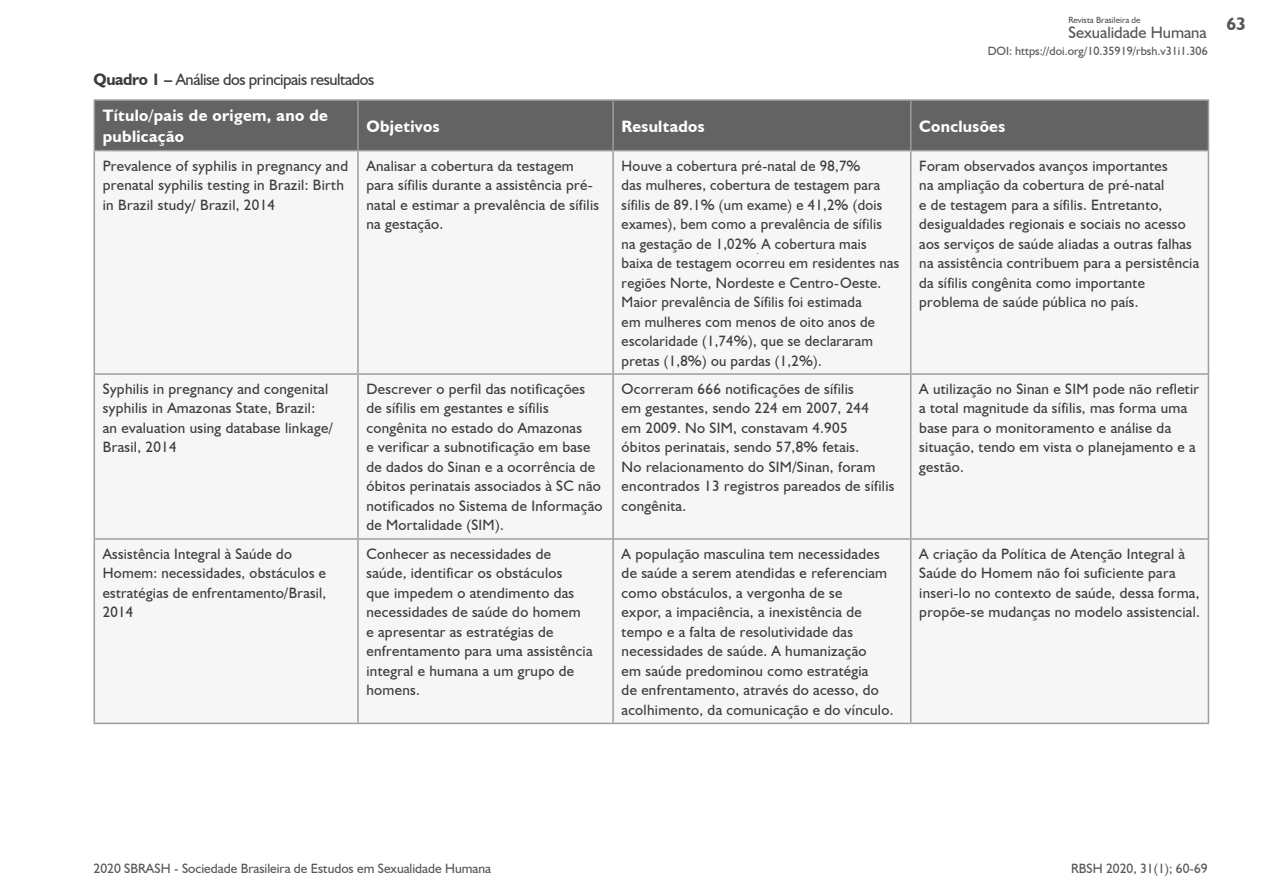
<style>
.page{position:relative;width:1263px;height:893px;background:#fff}
.page>*{position:absolute;margin:0;border:0;box-sizing:border-box;transform-origin:0 0}
.t1{font:700 18px "Humanist 521 BT";color:#575756}
.t2{font:16.5px/36.3px "Humanist 521 BT";letter-spacing:-.025em;color:#3c3c3b}
.t3{font:700 16.5px "Humanist 521 BT";letter-spacing:.02em;color:#fff}
.t4{font:16.5px "Humanist 521 BT";color:#575756}
.t5{font:15px/19.5px "Humanist 521 BT";letter-spacing:.02em;color:#3c3c3b}
.t6{font:13.5px "Humanist 521 BT";color:#575756}
.t7{font:12px "Humanist 521 BT";color:#575756}
.t8{font:9px "Humanist 521 BT";color:#575756}
.s1{font-weight:700}
.s2{font-weight:700;color:#fff}
</style>
<div class="page">
<div style="left:95px;top:101px;width:1113px;height:49px;background:#646363"></div>
<div style="left:95px;top:151px;width:1113px;height:572px;background:#f6f6f6"></div>
<hr style="left:94px;top:99px;width:264px;height:2px;background:#9d9d9c">
<hr style="left:94px;top:101px;width:1px;height:49px;background:#9d9d9c">
<hr style="left:358px;top:99px;width:255px;height:2px;background:#9d9d9c">
<hr style="left:357px;top:101px;width:2px;height:49px;background:#9d9d9c">
<hr style="left:613px;top:99px;width:298px;height:2px;background:#9d9d9c">
<hr style="left:612px;top:101px;width:2px;height:49px;background:#9d9d9c">
<hr style="left:911px;top:99px;width:298px;height:2px;background:#9d9d9c">
<hr style="left:910px;top:101px;width:1px;height:49px;background:#9d9d9c">
<hr style="left:1208px;top:101px;width:1px;height:49px;background:#9d9d9c">
<hr style="left:94px;top:150px;width:264px;height:1px;background:#9d9d9c">
<hr style="left:94px;top:151px;width:1px;height:222px;background:#9d9d9c">
<hr style="left:358px;top:150px;width:255px;height:1px;background:#9d9d9c">
<hr style="left:357px;top:151px;width:2px;height:222px;background:#9d9d9c">
<hr style="left:613px;top:150px;width:298px;height:1px;background:#9d9d9c">
<hr style="left:612px;top:151px;width:2px;height:222px;background:#9d9d9c">
<hr style="left:911px;top:150px;width:298px;height:1px;background:#9d9d9c">
<hr style="left:910px;top:151px;width:1px;height:222px;background:#9d9d9c">
<hr style="left:1208px;top:151px;width:1px;height:222px;background:#9d9d9c">
<hr style="left:94px;top:373px;width:264px;height:2px;background:#9d9d9c">
<hr style="left:94px;top:375px;width:1px;height:163px;background:#9d9d9c">
<hr style="left:358px;top:373px;width:255px;height:2px;background:#9d9d9c">
<hr style="left:357px;top:375px;width:2px;height:163px;background:#9d9d9c">
<hr style="left:613px;top:373px;width:298px;height:2px;background:#9d9d9c">
<hr style="left:612px;top:375px;width:2px;height:163px;background:#9d9d9c">
<hr style="left:911px;top:373px;width:298px;height:2px;background:#9d9d9c">
<hr style="left:910px;top:375px;width:1px;height:163px;background:#9d9d9c">
<hr style="left:1208px;top:375px;width:1px;height:163px;background:#9d9d9c">
<hr style="left:94px;top:538px;width:264px;height:2px;background:#9d9d9c">
<hr style="left:94px;top:540px;width:1px;height:183px;background:#9d9d9c">
<hr style="left:358px;top:538px;width:255px;height:2px;background:#9d9d9c">
<hr style="left:357px;top:540px;width:2px;height:183px;background:#9d9d9c">
<hr style="left:613px;top:538px;width:298px;height:2px;background:#9d9d9c">
<hr style="left:612px;top:540px;width:2px;height:183px;background:#9d9d9c">
<hr style="left:911px;top:538px;width:298px;height:2px;background:#9d9d9c">
<hr style="left:910px;top:540px;width:1px;height:183px;background:#9d9d9c">
<hr style="left:1208px;top:540px;width:1px;height:183px;background:#9d9d9c">
<hr style="left:94px;top:723px;width:264px;height:1px;background:#9d9d9c">
<hr style="left:358px;top:723px;width:255px;height:1px;background:#9d9d9c">
<hr style="left:613px;top:723px;width:298px;height:1px;background:#9d9d9c">
<hr style="left:911px;top:723px;width:298px;height:1px;background:#9d9d9c">
<p class="t8" style="left:1068px;top:14px;width:74px">Revista Brasileira de</p>
<p class="t4" style="left:1068px;top:22px;width:140px">Sexualidade Humana</p>
<p class="t7" style="left:988px;top:43px;width:221px">DOI: https://doi.org/10.35919/rbsh.v31i1.306</p>
<p class="t2" style="left:103px;top:61px;width:273px;text-indent:-9px"><span class="s1">Quadro 1 –</span> Análise dos principais resultados<br><span class="s2">Título/pais de origem, ano de</span></p>
<p class="t3" style="left:103px;top:126px;width:83px">publicação</p>
<p class="t3" style="left:366px;top:116px;width:75px">Objetivos</p>
<p class="t3" style="left:622px;top:116px;width:84px">Resultados</p>
<p class="t3" style="left:919px;top:116px;width:87px">Conclusões</p>
<p class="t5" style="left:103px;top:155px;width:247px">Prevalence of syphilis in pregnancy and prenatal syphilis testing in Brazil: Birth in Brazil study/ Brazil, 2014</p>
<p class="t5" style="left:366px;top:155px;width:234px">Analisar a cobertura da testagem para sífilis durante a assistência pré&shy;natal e estimar a prevalência de sífilis na gestação.</p>
<p class="t5" style="left:622px;top:155px;width:279px">Houve a cobertura pré-natal de 98,7%<br>das mulheres, cobertura de testagem para sífilis de 89.1% (um exame) e 41,2% (dois exames), bem como a prevalência de sífilis na gestação de 1,02%<sub>.</sub> A cobertura mais baixa de testagem ocorreu em residentes nas regiões Norte, Nordeste e Centro-Oeste.<br>Maior prevalência de Sífilis foi estimada<br>em mulheres com menos de oito anos de escolaridade (1,74%), que se declararam pretas (1,8%) ou pardas (1,2%).</p>
<p class="t5" style="left:919px;top:155px;width:281px">Foram observados avanços importantes<br>na ampliação da cobertura de pré-natal<br>e de testagem para a sífilis. Entretanto, desigualdades regionais e sociais no acesso aos serviços de saúde aliadas a outras falhas na assistência contribuem para a persistência da sífilis congênita como importante problema de saúde pública no país.</p>
<p class="t5" style="left:103px;top:379px;width:232px">Syphilis in pregnancy and congenital syphilis in Amazonas State, Brazil: an evaluation using database linkage/<br>Brasil, 2014</p>
<p class="t5" style="left:366px;top:379px;width:237px">Descrever o perfil das notificações de sífilis em gestantes e sífilis congênita no estado do Amazonas<br>e verificar a subnotificação em base de dados do Sinan e a ocorrência de óbitos perinatais associados à SC não notificados no Sistema de Informação de Mortalidade (SIM).</p>
<p class="t5" style="left:622px;top:379px;width:274px">Ocorreram 666 notificações de sífilis<br>em gestantes, sendo 224 em 2007, 244<br>em 2009. No SIM, constavam 4.905<br>óbitos perinatais, sendo 57,8% fetais.<br>No relacionamento do SIM/Sinan, foram encontrados 13 registros pareados de sífilis congênita.</p>
<p class="t5" style="left:919px;top:379px;width:281px">A utilização no Sinan e SIM pode não refletir a total magnitude da sífilis, mas forma uma base para o monitoramento e análise da situação, tendo em vista o planejamento e a gestão.</p>
<p class="t5" style="left:103px;top:544px;width:225px">Assistência Integral à Saúde do<br>Homem: necessidades, obstáculos e estratégias de enfrentamento/Brasil,<br>2014</p>
<p class="t5" style="left:366px;top:544px;width:228px">Conhecer as necessidades de saúde, identificar os obstáculos<br>que impedem o atendimento das necessidades de saúde do homem<br>e apresentar as estratégias de enfrentamento para uma assistência integral e humana a um grupo de homens.</p>
<p class="t5" style="left:622px;top:544px;width:273px">A população masculina tem necessidades de saúde a serem atendidas e referenciam como obstáculos, a vergonha de se<br>expor, a impaciência, a inexistência de tempo e a falta de resolutividade das necessidades de saúde. A humanização<br>em saúde predominou como estratégia<br>de enfrentamento, através do acesso, do acolhimento, da comunicação e do vínculo.</p>
<p class="t5" style="left:919px;top:544px;width:282px">A criação da Política de Atenção Integral à Saúde do Homem não foi suficiente para inseri-lo no contexto de saúde, dessa forma, propõe-se mudanças no modelo assistencial.</p>
<p class="t1" style="left:1226px;top:12px;width:21px">63</p>
<p class="t6" style="left:94px;top:860px;width:399px">2020 SBRASH - Sociedade Brasileira de Estudos em Sexualidade Humana</p>
<p class="t6" style="left:1071px;top:860px;width:138px">RBSH 2020, 31(1); 60-69</p>
</div>
